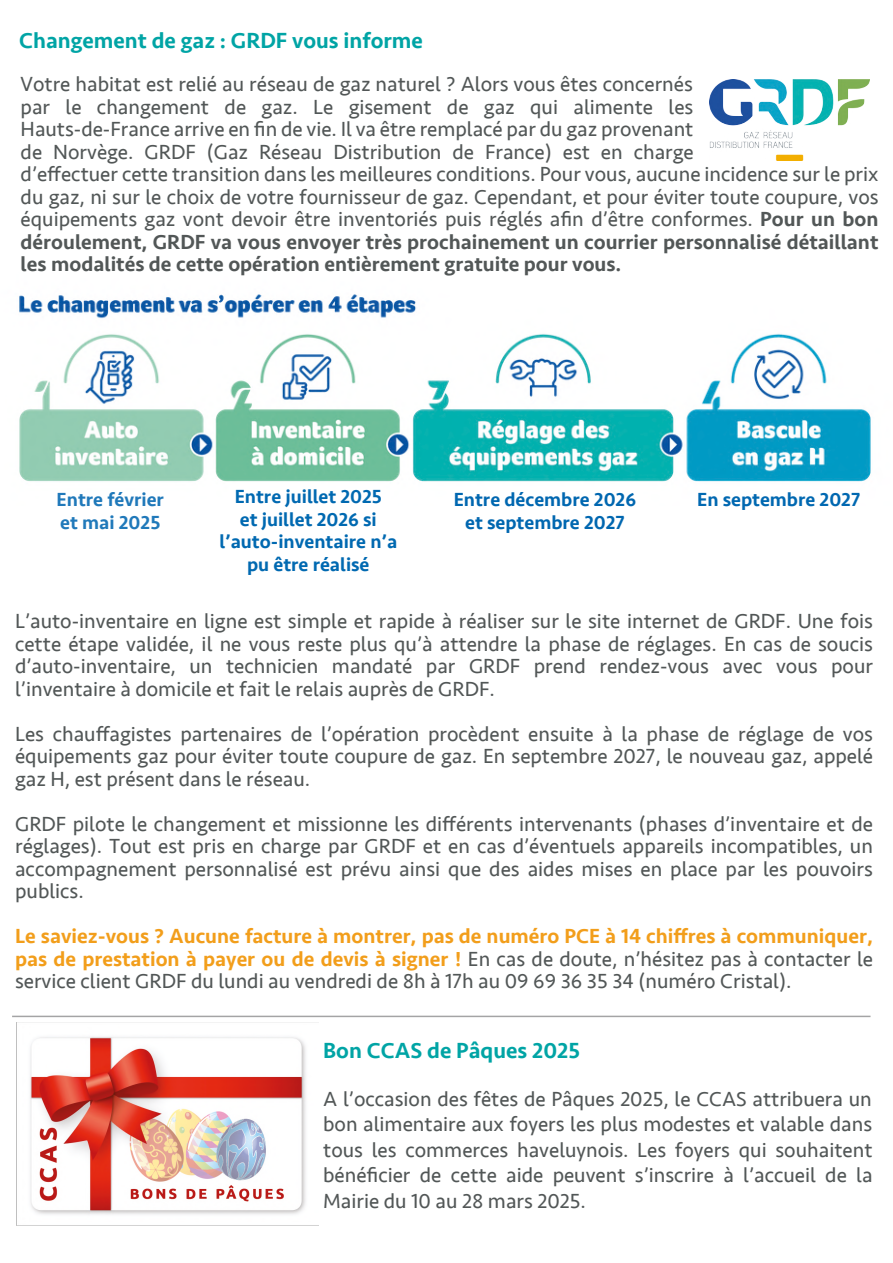
<style>
.page{position:relative;width:893px;height:1263px;background:#fff}
.page>*{position:absolute;margin:0;border:0;box-sizing:border-box;transform-origin:0 0}
.t1{font:500 22.5px "Seravek";color:#00a4a5}
.t2{font:21px/22.5px "Seravek";color:#525757;text-align:justify}
.t3{font:500 21px/22.5px "Seravek";color:#f29e1b;text-align:justify}
.t4{font:500 19.5px/22.5px "Seravek";color:#0069b1;text-align:center}
.t5{font:500 19.5px/22.5px "Seravek";color:#0067b0;text-align:center}
.t6{font:500 19.5px/22.5px "Seravek";color:#2079ba}
.t7{font:500 19.5px "Seravek";color:#0068b1}
.s1{font-weight:500}
.s2{font-weight:400;color:#525757}
</style>
<div class="page">
<img style="left:19px;top:294px;width:852px;height:188px">
<img style="left:710px;top:79px;width:159px;height:81px">
<img style="left:16px;top:1022px;width:303px;height:204px">
<hr style="left:12px;top:1016px;width:858px;height:1px;background:#a4a4a5">
<p class="t1" style="left:19px;top:27px;width:405px">Changement de gaz : GRDF vous informe</p>
<p class="t2" style="left:21px;top:73px;width:859px;text-align:left">Votre habitat est relié au réseau de gaz naturel ? Alors vous êtes concernés<br>par le changement de gaz. Le gisement de gaz qui alimente les<br>Hauts-de-France arrive en fin de vie. Il va être remplacé par du gaz provenant<br>de Norvège. GRDF (Gaz Réseau Distribution de France) est en charge<br>d’effectuer cette transition dans les meilleures conditions. Pour vous, aucune incidence sur le prix du gaz, ni sur le choix de votre fournisseur de gaz. Cependant, et pour éviter toute coupure, vos équipements gaz vont devoir être inventoriés puis réglés afin d’être conformes. <span class="s1">Pour un bon déroulement, GRDF va vous envoyer très prochainement un courrier personnalisé détaillant les modalités de cette opération entièrement gratuite pour vous.</span></p>
<p class="t6" style="left:57px;top:489px;width:109px">Entre février et mai 2025</p>
<p class="t4" style="left:219px;top:486px;width:179px">Entre juillet 2025<br>et juillet 2026 si l’auto-inventaire n’a pu être réalisé</p>
<p class="t5" style="left:454px;top:489px;width:184px">Entre décembre 2026 et septembre 2027</p>
<p class="t7" style="left:697px;top:487px;width:165px">En septembre 2027</p>
<p class="t2" style="left:15px;top:610px;width:859px">L’auto-inventaire en ligne est simple et rapide à réaliser sur le site internet de GRDF. Une fois cette étape validée, il ne vous reste plus qu’à attendre la phase de réglages. En cas de soucis d’auto-inventaire, un technicien mandaté par GRDF prend rendez-vous avec vous pour l’inventaire à domicile et fait le relais auprès de GRDF.</p>
<p class="t2" style="left:15px;top:722px;width:859px">Les chauffagistes partenaires de l’opération procèdent ensuite à la phase de réglage de vos équipements gaz pour éviter toute coupure de gaz. En septembre 2027, le nouveau gaz, appelé gaz H, est présent dans le réseau.</p>
<p class="t2" style="left:15px;top:812px;width:859px">GRDF pilote le changement et missionne les différents intervenants (phases d’inventaire et de réglages). Tout est pris en charge par GRDF et en cas d’éventuels appareils incompatibles, un accompagnement personnalisé est prévu ainsi que des aides mises en place par les pouvoirs publics.</p>
<p class="t3" style="left:15px;top:925px;width:859px">Le saviez-vous ? Aucune facture à montrer, pas de numéro PCE à 14 chiffres à communiquer, pas de prestation à payer ou de devis à signer ! <span class="s2">En cas de doute, n’hésitez pas à contacter le service client GRDF du lundi au vendredi de 8h à 17h au 09 69 36 35 34 (numéro Cristal).</span></p>
<p class="t1" style="left:323px;top:1036px;width:258px">Bon CCAS de Pâques 2025</p>
<p class="t2" style="left:323px;top:1086px;width:551px;line-height:25.5px">A l’occasion des fêtes de Pâques 2025, le CCAS attribuera un bon alimentaire aux foyers les plus modestes et valable dans tous les commerces haveluynois. Les foyers qui souhaitent bénéficier de cette aide peuvent s’inscrire à l’accueil de la Mairie du 10 au 28 mars 2025.</p>
</div>
